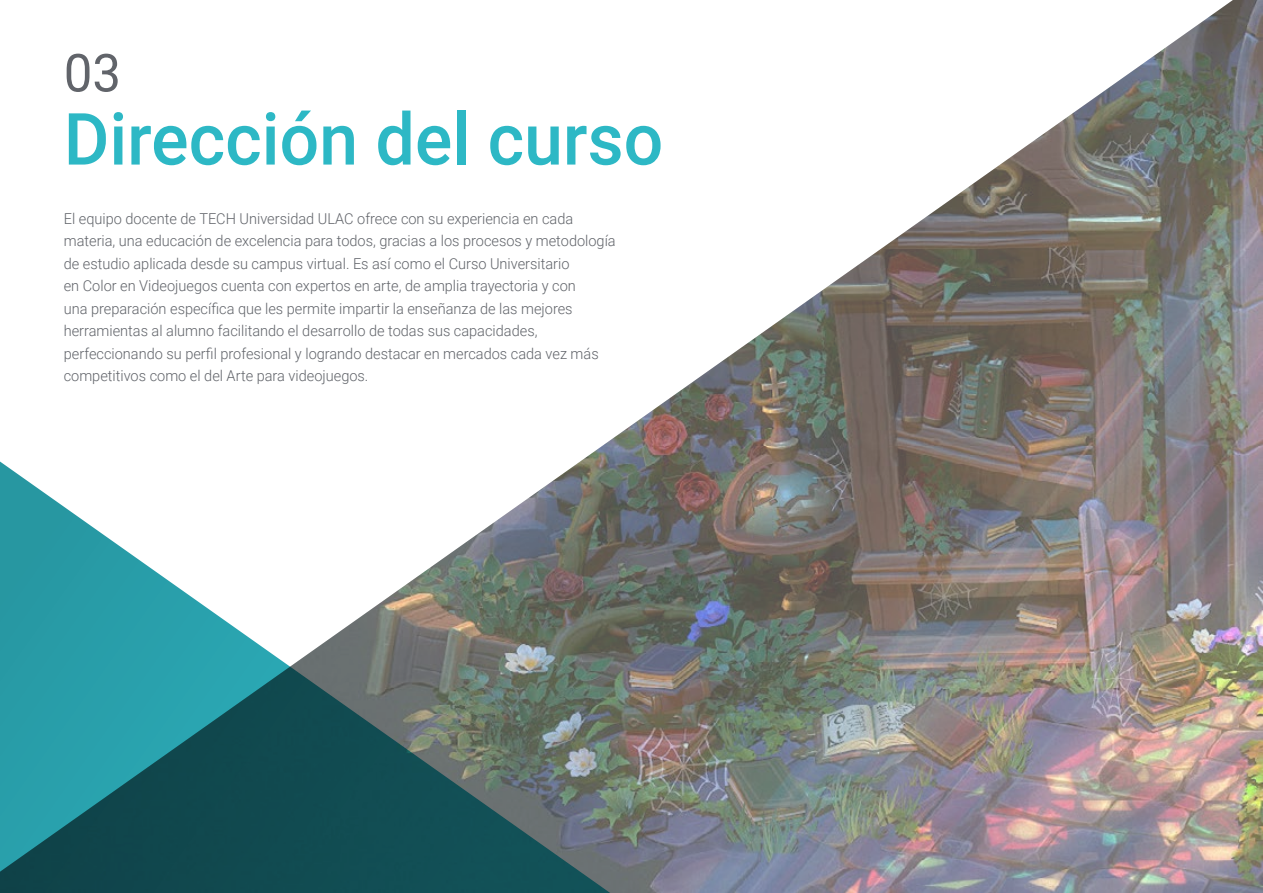
<style>
.page{position:relative;width:1263px;height:893px;background:#fff}
.page>*{position:absolute;margin:0;border:0;box-sizing:border-box;transform-origin:0 0}
.t1{font:500 72px "Roboto";color:#2db8c5}
.t2{font:52.5px "Roboto";color:#61646a}
.t3{font:300 15px/22.5px "Roboto";color:#61646a}
</style>
<div class="page">
<img style="left:602px;top:0;width:661px;height:893px">
<svg style="left:0;top:446px;width:640px;height:447px"></svg>
<h2 class="t2" style="left:64px;top:36px;width:59px">03</h2>
<h1 class="t1" style="left:64px;top:89px;width:601px">Dirección del curso</h1>
<p class="t3" style="left:64px;top:207px;width:553px">El equipo docente de TECH Universidad ULAC ofrece con su experiencia en cada materia, una educación de excelencia para todos, gracias a los procesos y metodología de estudio aplicada desde su campus virtual. Es así como el Curso Universitario<br>en Color en Videojuegos cuenta con expertos en arte, de amplia trayectoria y con<br>una preparación específica que les permite impartir la enseñanza de las mejores herramientas al alumno facilitando el desarrollo de todas sus capacidades, perfeccionando su perfil profesional y logrando destacar en mercados cada vez más competitivos como el del Arte para videojuegos.</p>
</div>
